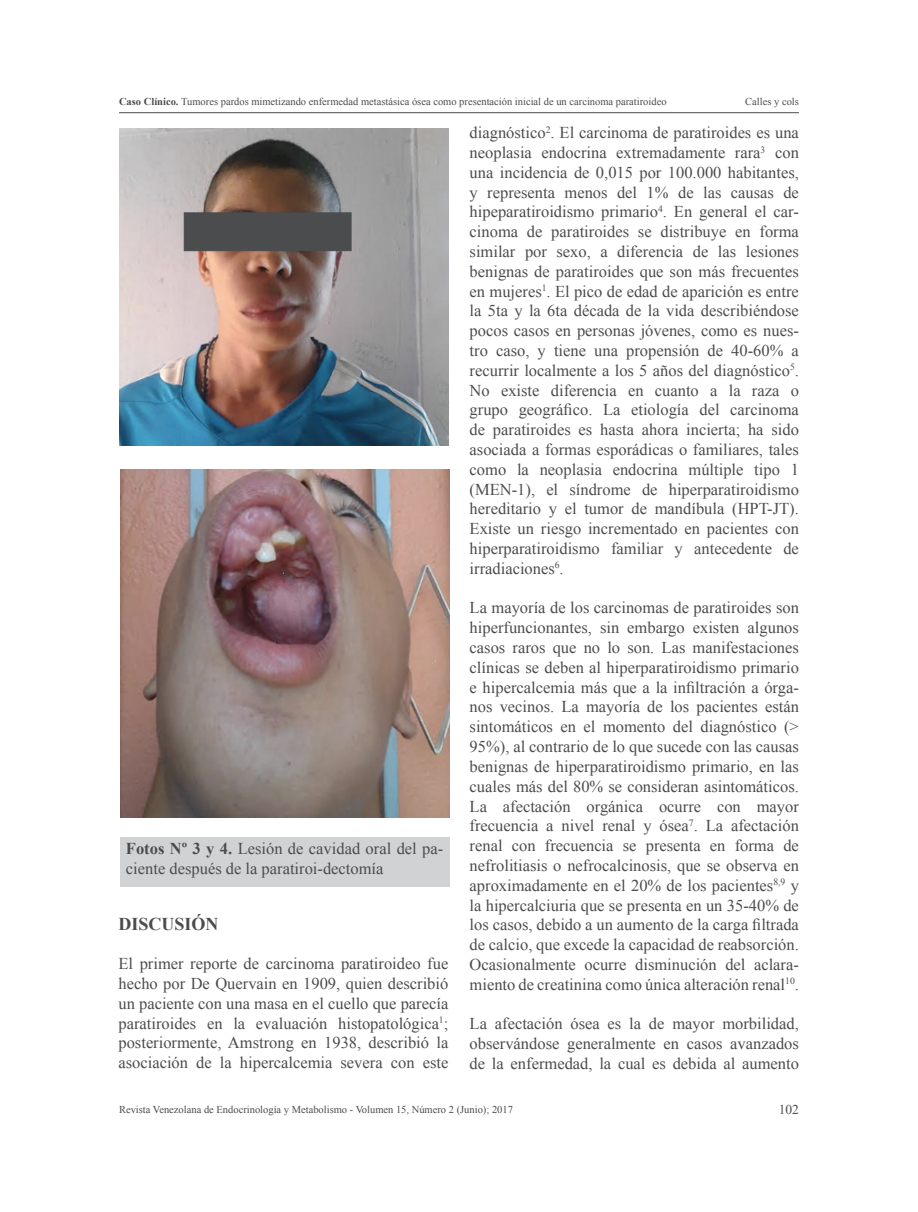
<style>
.page{position:relative;width:918px;height:1212px;background:#fff}
.page>*{position:absolute;margin:0;border:0;box-sizing:border-box;transform-origin:0 0}
.contenido_general{font:700 18px "Times New Roman";color:#4b4c4d}
.contenido_general-2{font:16.5px/19.8px "Times New Roman";color:#4b4c4d;text-align:justify}
.tabla{font:16.5px/19.8px "Times New Roman";color:#4b4c4d}
.t1{font:13.5px "Times New Roman";color:#4b4c4d}
.t2{font:10.5px "Times New Roman";color:#4b4c4d}
.s1{font-weight:700}
</style>
<div class="page">
<hr style="left:119px;top:112px;width:680px;height:1px;background:#4b4c4d">
<img style="left:119px;top:128px;width:329px;height:317px">
<img style="left:120px;top:469px;width:330px;height:348px">
<div style="left:184px;top:213px;width:167px;height:38px;background:#4b4c4d"></div>
<div style="left:120px;top:837px;width:329px;height:50px;background:#d1d2d4"></div>
<p class="t2" style="left:119px;top:95px;width:549px"><span class="s1">Caso Clínico.</span> Tumores pardos mimetizando enfermedad metastásica ósea como presentación inicial de un carcinoma paratiroideo</p>
<p class="t2" style="left:745px;top:95px;width:55px">Calles y cols</p>
<p class="tabla" style="left:126px;top:839px;width:319px"><span class="s1">Fotos Nº 3 y 4.</span> Lesión de cavidad oral del pa&shy;ciente después de la paratiroi-dectomía</p>
<p class="contenido_general" style="left:118px;top:911px;width:102px">DISCUSIÓN</p>
<p class="contenido_general-2" style="left:118px;top:953px;width:331px">El primer reporte de carcinoma paratiroideo fue hecho por De Quervain en 1909, quien describió un paciente con una masa en el cuello que parecía paratiroides en la evaluación histopatológica<sup>1</sup>; posteriormente, Amstrong en 1938, describió la asociación de la hipercalcemia severa con este</p>
<p class="contenido_general-2" style="left:470px;top:123px;width:331px">diagnóstico<sup>2</sup>. El carcinoma de paratiroides es una neoplasia endocrina extremadamente rara<sup>3</sup> con una incidencia de 0,015 por 100.000 habitantes, y representa menos del 1% de las causas de hipeparatiroidismo primario<sup>4</sup>. En general el car&shy;cinoma de paratiroides se distribuye en forma similar por sexo, a diferencia de las lesiones benignas de paratiroides que son más frecuentes en mujeres<sup>1</sup>. El pico de edad de aparición es entre la 5ta y la 6ta década de la vida describiéndose pocos casos en personas jóvenes, como es nues&shy;tro caso, y tiene una propensión de 40-60% a recurrir localmente a los 5 años del diagnóstico<sup>5</sup>.<br>No existe diferencia en cuanto a la raza o grupo geográfico. La etiología del carcinoma de paratiroides es hasta ahora incierta; ha sido asociada a formas esporádicas o familiares, tales como la neoplasia endocrina múltiple tipo 1 (MEN-1), el síndrome de hiperparatiroidismo hereditario y el tumor de mandíbula (HPT-JT).<br>Existe un riesgo incrementado en pacientes con hiperparatiroidismo familiar y antecedente de irradiaciones<sup>6</sup>.</p>
<p class="contenido_general-2" style="left:470px;top:598px;width:331px">La mayoría de los carcinomas de paratiroides son hiperfuncionantes, sin embargo existen algunos casos raros que no lo son. Las manifestaciones clínicas se deben al hiperparatiroidismo primario e hipercalcemia más que a la infiltración a órga&shy;nos vecinos. La mayoría de los pacientes están sintomáticos en el momento del diagnóstico (&gt; 95%), al contrario de lo que sucede con las causas benignas de hiperparatiroidismo primario, en las cuales más del 80% se consideran asintomáticos.<br>La afectación orgánica ocurre con mayor frecuencia a nivel renal y ósea<sup>7</sup>. La afectación renal con frecuencia se presenta en forma de nefrolitiasis o nefrocalcinosis, que se observa en aproximadamente en el 20% de los pacientes<sup>8,9</sup> y la hipercalciuria que se presenta en un 35-40% de los casos, debido a un aumento de la carga filtrada de calcio, que excede la capacidad de reabsorción.<br>Ocasionalmente ocurre disminución del aclara&shy;miento de creatinina como única alteración renal<sup>10</sup>.</p>
<p class="contenido_general-2" style="left:470px;top:1014px;width:331px">La afectación ósea es la de mayor morbilidad, observándose generalmente en casos avanzados de la enfermedad, la cual es debida al aumento</p>
<p class="t2" style="left:119px;top:1102px;width:395px">Revista Venezolana de Endocrinología y Metabolismo - Volumen 15, Número 2 (Junio); 2017</p>
<p class="t1" style="left:779px;top:1100px;width:22px">102</p>
</div>
